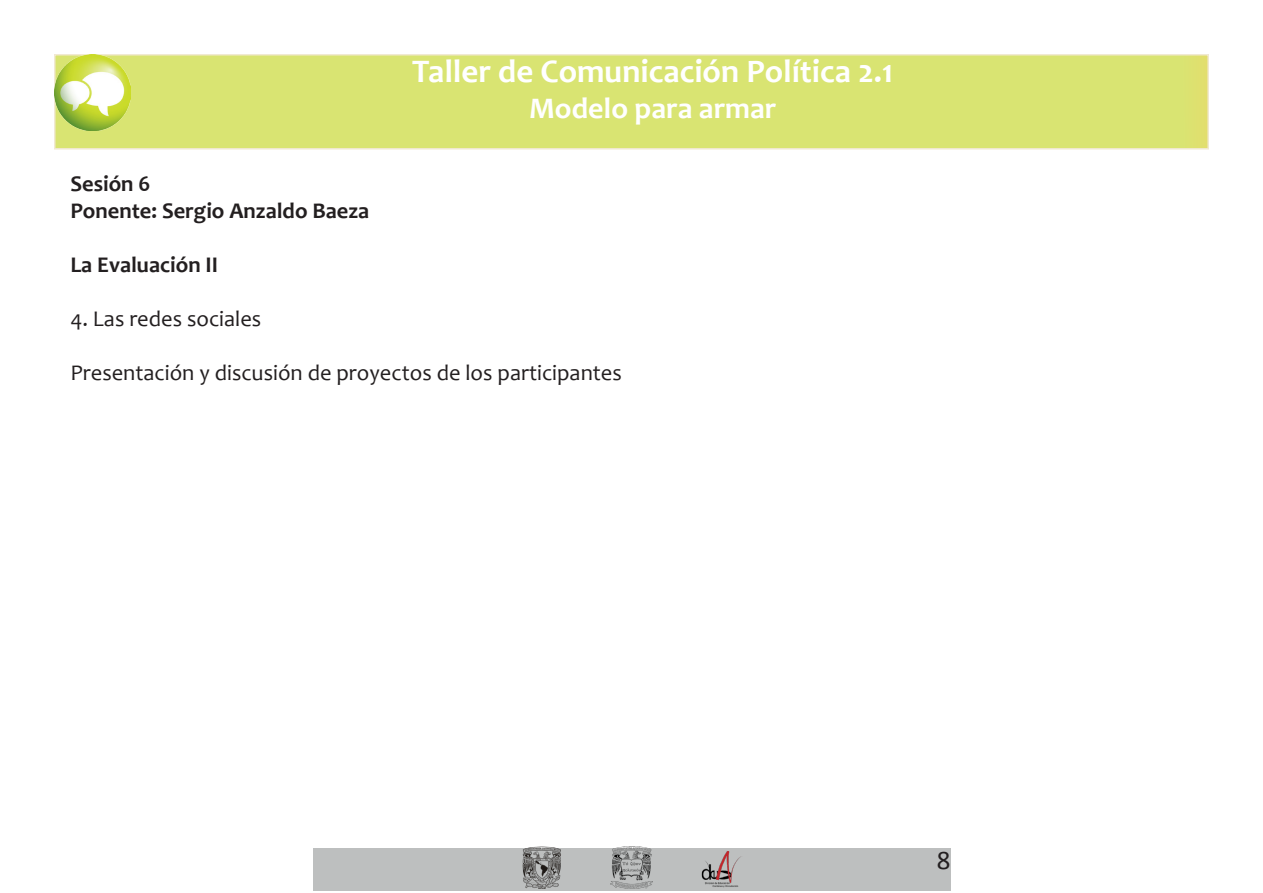
<style>
.page{position:relative;width:1263px;height:893px;background:#fff}
.page>*{position:absolute;margin:0;border:0;box-sizing:border-box;transform-origin:0 0}
.t1{font:700 33px "Candara";color:#fff}
.t2{font:700 30px "Candara";color:#fff}
.t3{font:27px "Calibri";color:#231f20}
.t4{font:22.5px "Candara";color:#231f20}
.t5{font:700 22.5px "Candara";color:#231f20}
</style>
<div class="page">
<div style="left:313px;top:848px;width:637px;height:43px;background:#bdbfbf"></div>
<img style="left:701px;top:851px;width:40px;height:37px">
<img style="left:522px;top:846px;width:39px;height:43px">
<img style="left:610px;top:846px;width:43px;height:43px">
<div style="left:55px;top:55px;width:1153px;height:94px;background:#d9e472"></div>
<div style="left:54px;top:54px;width:1155px;height:96px;border:2px solid #f1e9d2"></div>
<img style="left:54px;top:54px;width:76px;height:76px">
<p class="t1" style="left:412px;top:51px;width:483px">Taller de Comunicación Política 2.1</p>
<p class="t2" style="left:529px;top:90px;width:249px">Modelo para armar</p>
<p class="t5" style="left:70px;top:169px;width:82px">Sesión 6</p>
<p class="t5" style="left:70px;top:196px;width:300px">Ponente: Sergio Anzaldo Baeza</p>
<p class="t5" style="left:70px;top:250px;width:149px">La Evaluación II</p>
<p class="t4" style="left:70px;top:304px;width:192px">4. Las redes sociales</p>
<p class="t4" style="left:70px;top:358px;width:553px">Presentación y discusión de proyectos de los participantes</p>
<p class="t3" style="left:937px;top:842px;width:15px">8</p>
</div>
